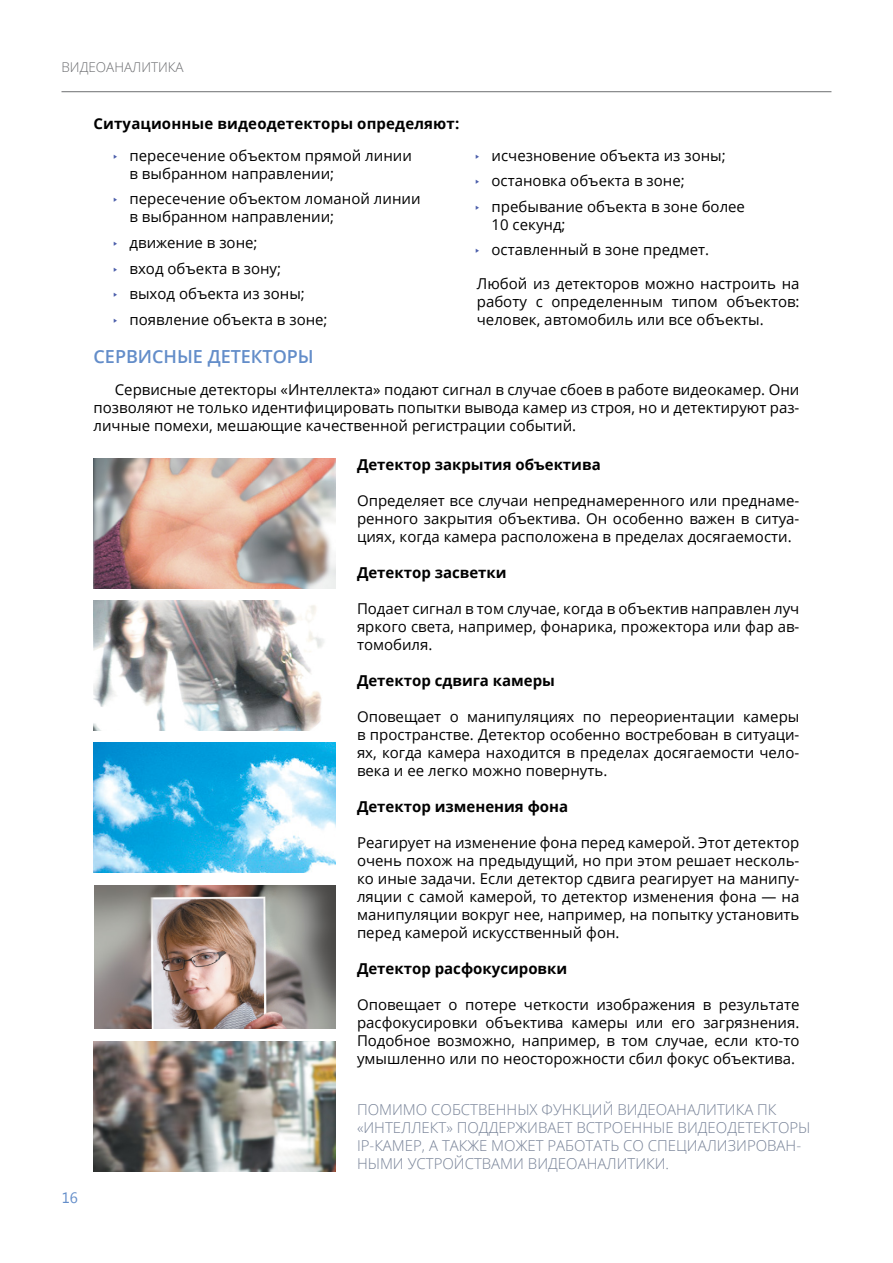
<style>
.page{position:relative;width:893px;height:1263px;background:#fff}
.page>*{position:absolute;margin:0;border:0;box-sizing:border-box;transform-origin:0 0}
.t1{font:600 18px "Open Sans";color:#638dc9}
.t2{font:15px/18px "Open Sans";color:#000;text-align:justify}
.t3{font:300 15px/18px "Open Sans";color:#788398}
.t4{font:700 15px "Open Sans";color:#000}
.t5{font:15px "Segoe UI";color:#638dc9}
.t6{font:300 13.5px "Open Sans";color:#6d6e71}
.s1{font-family:"SFUI Text";font-weight:300;color:#4b5eaa}
</style>
<div class="page">
<hr style="left:62px;top:91px;width:769px;height:1px;background:#6d6e71">
<img style="left:94px;top:458px;width:241px;height:130px">
<img style="left:94px;top:601px;width:230px;height:130px">
<img style="left:94px;top:886px;width:241px;height:142px">
<img style="left:94px;top:742px;width:241px;height:130px">
<img style="left:94px;top:1042px;width:241px;height:130px">
<p class="t6" style="left:62px;top:58px;width:124px">ВИДЕОАНАЛИТИКА</p>
<p class="t4" style="left:94px;top:113px;width:367px">Ситуационные видеодетекторы определяют:</p>
<p class="t2" style="left:130px;top:146px;width:284px;text-indent:-18px"><span class="s1">‣</span> пересечение объектом прямой линии в выбранном направлении;</p>
<p class="t2" style="left:130px;top:190px;width:292px;text-indent:-18px"><span class="s1">‣</span> пересечение объектом ломаной линии в выбранном направлении;</p>
<p class="t2" style="left:112px;top:229px;width:218px;line-height:25.5px;text-align:left"><span class="s1">‣</span> движение в зоне;<br><span class="s1">‣</span> вход объекта в зону;<br><span class="s1">‣</span> выход объекта из зоны;<br><span class="s1">‣</span> появление объекта в зоне;</p>
<p class="t2" style="left:474px;top:142px;width:273px;line-height:25.5px;text-align:left"><span class="s1">‣</span> исчезновение объекта из зоны;<br><span class="s1">‣</span> остановка объекта в зоне;<br><span class="s1">‣</span> пребывание объекта в зоне более</p>
<p class="t2" style="left:474px;top:211px;width:237px;line-height:25.5px;text-indent:18px">10 секунд;<br><span class="s1">‣</span> оставленный в зоне предмет.</p>
<p class="t2" style="left:477px;top:274px;width:324px">Любой из детекторов можно настроить на работу с определенным типом объектов: человек, автомобиль или все объекты.</p>
<p class="t5" style="left:62px;top:1187px;width:18px">16</p>
<p class="t1" style="left:94px;top:344px;width:222px">СЕРВИСНЫЕ ДЕТЕКТОРЫ</p>
<p class="t2" style="left:94px;top:380px;width:707px;text-indent:21px">Сервисные детекторы «Интеллекта» подают сигнал в случае сбоев в работе видеокамер. Они позволяют не только идентифицировать попытки вывода камер из строя, но и детектируют раз&shy;личные помехи, мешающие качественной регистрации событий.</p>
<p class="t4" style="left:357px;top:454px;width:245px">Детектор закрытия объектива</p>
<p class="t2" style="left:357px;top:491px;width:444px">Определяет все случаи непреднамеренного или преднаме&shy;ренного закрытия объектива. Он особенно важен в ситуа&shy;циях, когда камера расположена в пределах досягаемости.</p>
<p class="t4" style="left:357px;top:562px;width:151px">Детектор засветки</p>
<p class="t2" style="left:357px;top:599px;width:444px">Подает сигнал в том случае, когда в объектив направлен луч яркого света, например, фонарика, прожектора или фар ав&shy;томобиля.</p>
<p class="t4" style="left:357px;top:670px;width:200px">Детектор сдвига камеры</p>
<p class="t2" style="left:357px;top:707px;width:444px">Оповещает о манипуляциях по переориентации камеры в пространстве. Детектор особенно востребован в ситуаци&shy;ях, когда камера находится в пределах досягаемости чело&shy;века и ее легко можно повернуть.</p>
<p class="t4" style="left:357px;top:796px;width:213px">Детектор изменения фона</p>
<p class="t2" style="left:357px;top:833px;width:444px">Реагирует на изменение фона перед камерой. Этот детектор очень похож на предыдущий, но при этом решает несколь&shy;ко иные задачи. Если детектор сдвига реагирует на манипу&shy;ляции с самой камерой, то детектор изменения фона — на манипуляции вокруг нее, например, на попытку установить перед камерой искусственный фон.</p>
<p class="t4" style="left:357px;top:958px;width:212px">Детектор расфокусировки</p>
<p class="t2" style="left:357px;top:995px;width:444px">Оповещает о потере четкости изображения в результате расфокусировки объектива камеры или его загрязнения.<br>Подобное возможно, например, в том случае, если кто-то умышленно или по неосторожности сбил фокус объектива.</p>
<p class="t3" style="left:357px;top:1100px;width:455px">ПОМИМО СОБСТВЕННЫХ ФУНКЦИЙ ВИДЕОАНАЛИТИКА ПК «ИНТЕЛЛЕКТ» ПОДДЕРЖИВАЕТ ВСТРОЕННЫЕ ВИДЕОДЕТЕКТОРЫ IP-КАМЕР, А ТАКЖЕ МОЖЕТ РАБОТАТЬ СО СПЕЦИАЛИЗИРОВАН-НЫМИ УСТРОЙСТВАМИ ВИДЕОАНАЛИТИКИ.</p>
</div>
